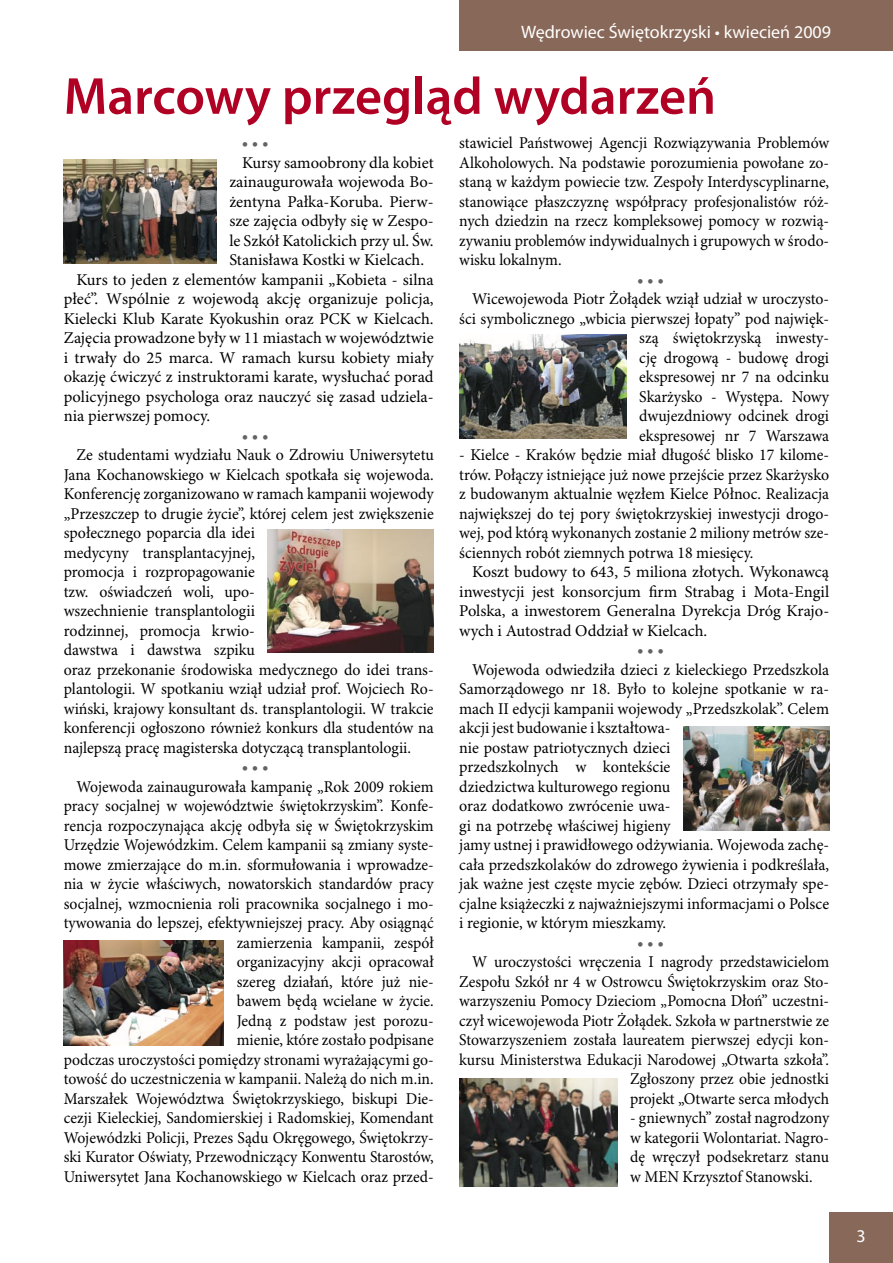
<style>
.page{position:relative;width:893px;height:1263px;background:#fff}
.page>*{position:absolute;margin:0;border:0;box-sizing:border-box;transform-origin:0 0}
.t1{font:600 52.5px "Myriad Pro";color:#b00024}
.t2{font:18px "Myriad Pro";color:#fff}
.t3{font:16.5px/19.5px "Minion Pro";color:#000;text-align:right;scale:.95 1}
.t4{font:16.5px/19.5px "Minion Pro";color:#000;text-align:justify}
.t5{font:16.5px/19.5px "Minion Pro";color:#000;scale:.96 1}
.t6{font:700 16.5px "Minion Pro";color:#636363}
</style>
<div class="page">
<div style="left:459px;top:0;width:434px;height:51px;background:#886858"></div>
<div style="left:829px;top:1212px;width:64px;height:51px;background:#886858"></div>
<img style="left:64px;top:159px;width:153px;height:105px">
<img style="left:268px;top:529px;width:166px;height:123px">
<img style="left:683px;top:726px;width:146px;height:104px">
<img style="left:459px;top:1078px;width:158px;height:109px">
<img style="left:64px;top:941px;width:160px;height:104px">
<img style="left:459px;top:335px;width:167px;height:103px">
<p class="t2" style="left:521px;top:22px;width:311px">Wędrowiec Świętokrzyski • kwiecień 2009</p>
<h1 class="t1" style="left:64px;top:67px;width:654px">Marcowy przegląd wydarzeń</h1>
<p class="t6" style="left:242px;top:133px;width:28px">• • •</p>
<p class="t4" style="left:242px;top:153px;width:193px">Kursy samoobrony dla kobiet</p>
<p class="t4" style="left:229px;top:173px;width:206px">zainaugurowała wojewoda Bo-</p>
<p class="t4" style="left:229px;top:192px;width:206px">żentyna Pałka-Koruba. Pierw-</p>
<p class="t4" style="left:229px;top:212px;width:206px">sze zajęcia odbyły się w Zespo-</p>
<p class="t4" style="left:229px;top:231px;width:206px">le Szkół Katolickich przy ul. Św.</p>
<p class="t4" style="left:229px;top:251px;width:196px">Stanisława Kostki w Kielcach.</p>
<p class="t4" style="left:77px;top:270px;width:359px">Kurs to jeden z elementów kampanii „Kobieta - silna</p>
<p class="t4" style="left:64px;top:290px;width:371px">płeć”. Wspólnie z wojewodą akcję organizuje policja,</p>
<p class="t4" style="left:64px;top:309px;width:371px">Kielecki Klub Karate Kyokushin oraz PCK w Kielcach.</p>
<p class="t4" style="left:64px;top:329px;width:371px">Zajęcia prowadzone były w 11 miastach w województwie</p>
<p class="t4" style="left:64px;top:348px;width:371px">i trwały do 25 marca. W ramach kursu kobiety miały</p>
<p class="t4" style="left:64px;top:368px;width:371px">okazję ćwiczyć z instruktorami karate, wysłuchać porad</p>
<p class="t4" style="left:64px;top:387px;width:371px">policyjnego psychologa oraz nauczyć się zasad udziela-</p>
<p class="t4" style="left:64px;top:407px;width:148px">nia pierwszej pomocy.</p>
<p class="t6" style="left:242px;top:425px;width:28px">• • •</p>
<p class="t5" style="left:64px;top:446px;width:387px;text-indent:13px">Ze studentami wydziału Nauk o Zdrowiu Uniwersytetu Jana Kochanowskiego w Kielcach spotkała się wojewoda.<br>Konferencję zorganizowano w ramach kampanii wojewody „Przeszczep to drugie życie”, której celem jest zwiększenie społecznego poparcia dla idei<br>medycyny transplantacyjnej,<br>promocja i rozpropagowanie<br>tzw. oświadczeń woli, upo-<br>wszechnienie transplantologii<br>rodzinnej, promocja krwio-<br>dawstwa i dawstwa szpiku<br>oraz przekonanie środowiska medycznego do idei trans&shy;plantologii. W spotkaniu wziął udział prof. Wojciech Ro&shy;wiński, krajowy konsultant ds. transplantologii. W trakcie konferencji ogłoszono również konkurs dla studentów na najlepszą pracę magisterska dotyczącą transplantologii.</p>
<p class="t6" style="left:242px;top:757px;width:28px">• • •</p>
<p class="t3" style="left:64px;top:777px;width:391px">Wojewoda zainaugurowała kampanię „Rok 2009 rokiem pracy socjalnej w województwie świętokrzyskim”. Konfe&shy;rencja rozpoczynająca akcję odbyła się w Świętokrzyskim Urzędzie Wojewódzkim. Celem kampanii są zmiany syste&shy;mowe zmierzające do m.in. sformułowania i wprowadze&shy;nia w życie właściwych, nowatorskich standardów pracy socjalnej, wzmocnienia roli pracownika socjalnego i mo&shy;tywowania do lepszej, efektywniejszej pracy. Aby osiągnąć zamierzenia kampanii, zespół<br>organizacyjny akcji opracował<br>szereg działań, które już nie-<br>bawem będą wcielane w życie.<br>Jedną z podstaw jest porozu-<br>mienie, które zostało podpisane<br>podczas uroczystości pomiędzy stronami wyrażającymi go&shy;towość do uczestniczenia w kampanii. Należą do nich m.in.<br>Marszałek Województwa Świętokrzyskiego, biskupi Die&shy;cezji Kieleckiej, Sandomierskiej i Radomskiej, Komendant Wojewódzki Policji, Prezes Sądu Okręgowego, Świętokrzy&shy;ski Kurator Oświaty, Przewodniczący Konwentu Starostów, Uniwersytet Jana Kochanowskiego w Kielcach oraz przed-</p>
<p class="t3" style="left:459px;top:134px;width:391px;text-align:justify">stawiciel Państwowej Agencji Rozwiązywania Problemów Alkoholowych. Na podstawie porozumienia powołane zo&shy;staną w każdym powiecie tzw. Zespoły Interdyscyplinarne, stanowiące płaszczyznę współpracy profesjonalistów róż&shy;nych dziedzin na rzecz kompleksowej pomocy w rozwią&shy;zywaniu problemów indywidualnych i grupowych w środo&shy;wisku lokalnym.</p>
<p class="t6" style="left:637px;top:269px;width:28px">• • •</p>
<p class="t5" style="left:459px;top:290px;width:387px;text-align:right">Wicewojewoda Piotr Żołądek wziął udział w uroczysto&shy;ści symbolicznego „wbicia pierwszej łopaty” pod najwięk&shy;szą świętokrzyską inwesty-<br>cję drogową - budowę drogi<br>ekspresowej nr 7 na odcinku<br>Skarżysko - Występa. Nowy<br>dwujezdniowy odcinek drogi<br>ekspresowej nr 7 Warszawa</p>
<p class="t5" style="left:459px;top:446px;width:387px;text-align:justify">- Kielce - Kraków będzie miał długość blisko 17 kilome&shy;trów. Połączy istniejące już nowe przejście przez Skarżysko z budowanym aktualnie węzłem Kielce Północ. Realizacja największej do tej pory świętokrzyskiej inwestycji drogo&shy;wej, pod którą wykonanych zostanie 2 miliony metrów sze&shy;ściennych robót ziemnych potrwa 18 miesięcy.</p>
<p class="t4" style="left:459px;top:563px;width:371px;text-indent:13px">Koszt budowy to 643, 5 miliona złotych. Wykonawcą inwestycji jest konsorcjum firm Strabag i Mota-Engil Polska, a inwestorem Generalna Dyrekcja Dróg Krajo&shy;wych i Autostrad Oddział w Kielcach.</p>
<p class="t6" style="left:637px;top:640px;width:28px">• • •</p>
<p class="t4" style="left:459px;top:660px;width:371px;text-align:left;text-indent:13px">Wojewoda odwiedziła dzieci z kieleckiego Przedszkola Samorządowego nr 18. Było to kolejne spotkanie w ra&shy;mach II edycji kampanii wojewody „Przedszkolak”. Celem akcji jest budowanie i kształtowa-<br>nie postaw patriotycznych dzieci<br>przedszkolnych w kontekście<br>dziedzictwa kulturowego regionu<br>oraz dodatkowo zwrócenie uwa-<br>gi na potrzebę właściwej higieny<br>jamy ustnej i prawidłowego odżywiania. Wojewoda zachę&shy;cała przedszkolaków do zdrowego żywienia i podkreślała, jak ważne jest częste mycie zębów. Dzieci otrzymały spe&shy;cjalne książeczki z najważniejszymi informacjami o Polsce i regionie, w którym mieszkamy.</p>
<p class="t6" style="left:637px;top:932px;width:28px">• • •</p>
<p class="t3" style="left:459px;top:953px;width:391px">W uroczystości wręczenia I nagrody przedstawicielom Zespołu Szkół nr 4 w Ostrowcu Świętokrzyskim oraz Sto&shy;warzyszeniu Pomocy Dzieciom „Pomocna Dłoń” uczestni&shy;czył wicewojewoda Piotr Żołądek. Szkoła w partnerstwie ze Stowarzyszeniem została laureatem pierwszej edycji kon&shy;kursu Ministerstwa Edukacji Narodowej „Otwarta szkoła”.<br>Zgłoszony przez obie jednostki<br>projekt „Otwarte serca młodych</p>
<p class="t3" style="left:630px;top:1109px;width:211px;text-align:justify">- gniewnych” został nagrodzony w kategorii Wolontariat. Nagro&shy;dę wręczył podsekretarz stanu w MEN Krzysztof Stanowski.</p>
<p class="t2" style="left:856px;top:1226px;width:11px">3</p>
</div>
